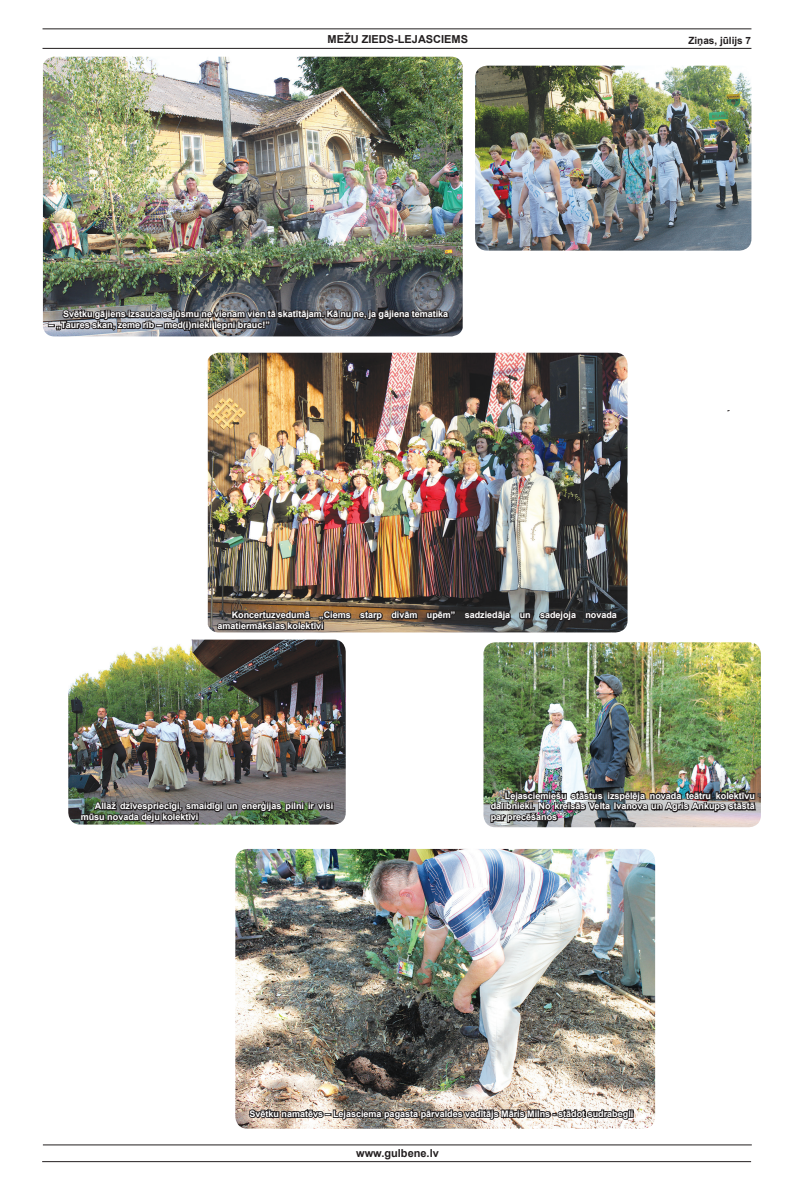
<style>
.page{position:relative;width:794px;height:1191px;background:#fff}
.page>*{position:absolute;margin:0;border:0;box-sizing:border-box;transform-origin:0 0}
.t1{font:700 11px "Arial";color:#231f20}
.t2{font:700 10px "Arial";color:#231f20}
.t3{font:700 9px/10.8px "Arial";color:#fff}
</style>
<div class="page">
<hr style="left:43px;top:28px;width:708px;height:1px;background:#231f20">
<hr style="left:43px;top:48px;width:708px;height:1px;background:#231f20">
<hr style="left:42px;top:1161px;width:709px;height:1px;background:#231f20">
<hr style="left:43px;top:1144px;width:709px;height:1px;background:#231f20">
<img style="left:43px;top:57px;width:420px;height:279px">
<svg style="left:48px;top:307px;width:403px;height:26px;background:#4f5056"></svg>
<img style="left:475px;top:66px;width:276px;height:185px">
<img style="left:208px;top:353px;width:419px;height:279px">
<svg style="left:425px;top:610px;width:107px;height:12px"></svg>
<svg style="left:538px;top:610px;width:82px;height:13px"></svg>
<svg style="left:215px;top:608px;width:204px;height:25px;background:#72604e"></svg>
<img style="left:483px;top:642px;width:278px;height:185px">
<img style="left:488px;top:789px;width:270px;height:35px">
<img style="left:68px;top:639px;width:278px;height:185px">
<img style="left:79px;top:798px;width:254px;height:27px">
<img style="left:235px;top:849px;width:420px;height:279px">
<img style="left:247px;top:1095px;width:386px;height:27px">
<p class="t1" style="left:327px;top:32px;width:142px">MEŽU ZIEDS-LEJASCIEMS</p>
<p class="t2" style="left:688px;top:33px;width:64px">Ziņas, jūlijs 7</p>
<p class="t3" style="left:63px;top:309px;width:387px">Svētku gājiens izsauca sajūsmu ne vienam vien tā skatītājam. Kā nu ne, ja gājiena tematika</p>
<p class="t3" style="left:49px;top:320px;width:222px">– „Taures skan, zeme rīb – med(i)nieki lepni brauc!”</p>
<p class="t3" style="left:218px;top:610px;width:401px;text-indent:14px">Koncertuzvedumā „Ciems starp divām upēm” sadziedāja un sadejoja novada amatiermākslas kolektīvi</p>
<p class="t3" style="left:81px;top:801px;width:254px;text-indent:14px">Allaž dzīvespriecīgi, smaidīgi un enerģijas pilni ir visi mūsu novada deju kolektīvi</p>
<p class="t3" style="left:491px;top:790px;width:266px;text-align:justify;text-indent:14px">Lejasciemiešu stāstus izspēlēja novada teātru kolektīvu dalībnieki. No kreisās Velta Ivanova un Agris Ankups stāstā par precēšanos</p>
<p class="t3" style="left:249px;top:1108px;width:385px">Svētku namatēvs – Lejasciema pagasta pārvaldes vadītājs Māris Milns - stādot sudrabegli</p>
<p class="t1" style="left:356px;top:1145px;width:84px">www.gulbene.lv</p>
</div>
